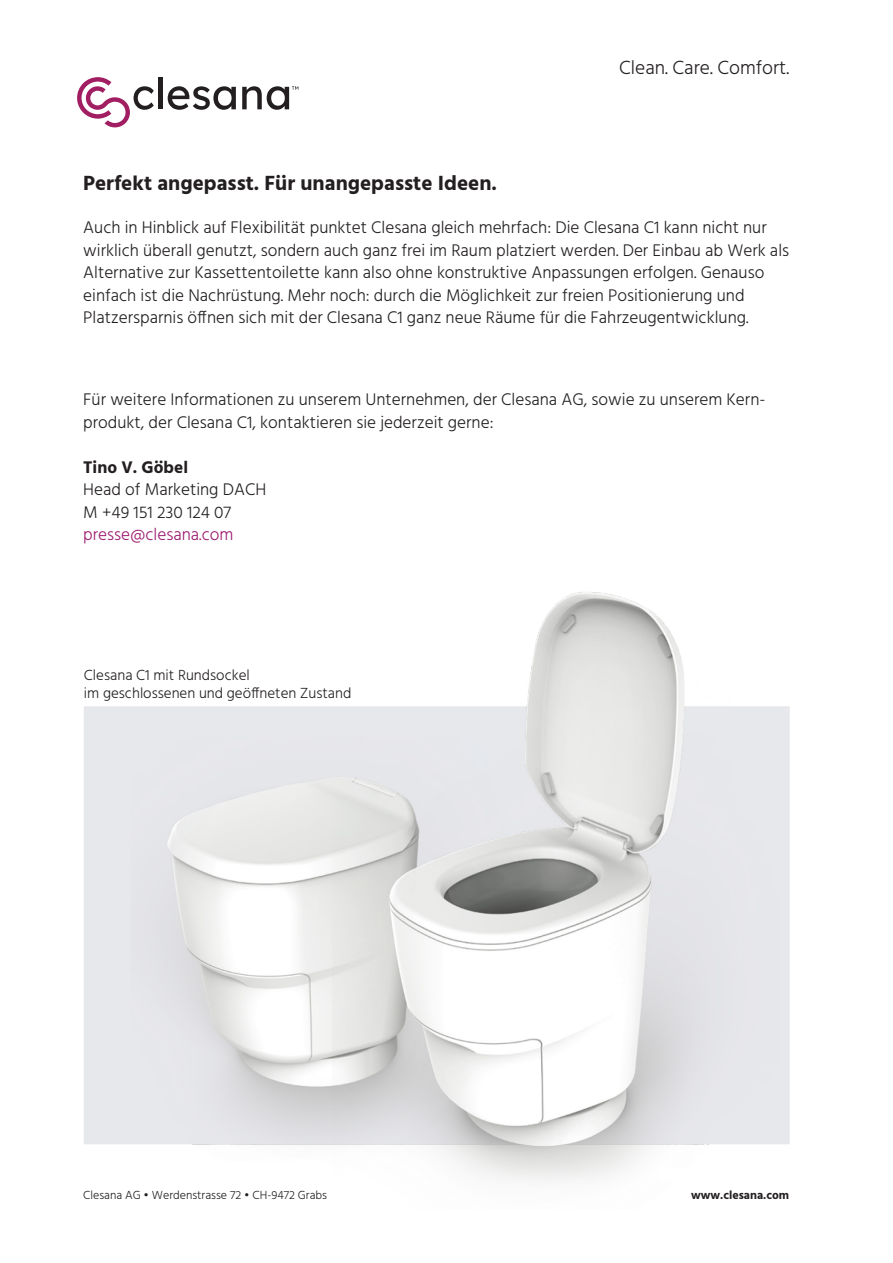
<style>
.page{position:relative;width:893px;height:1263px;background:#fff}
.page>*{position:absolute;margin:0;border:0;box-sizing:border-box;transform-origin:0 0}
.t1{font:700 21px "Hind";color:#231f20}
.t2{font:300 19.5px "Hind";color:#231f20}
.t3{font:300 17.25px/22.5px "Hind";color:#231f20}
.t4{font:300 17.25px "Hind";color:#9c1b70}
.t5{font:700 17.25px "Hind";color:#231f20}
.t6{font:300 15px/18px "Hind";color:#231f20}
.t7{font:300 12px "Hind";color:#231f20}
.t8{font:700 12px "Hind";color:#231f20}
</style>
<div class="page">
<div style="left:158px;top:78px;width:5px;height:31px;background:#231f20"></div>
<svg style="left:168px;top:86px;width:68px;height:24px"></svg>
<svg style="left:242px;top:86px;width:56px;height:24px"></svg>
<svg style="left:77px;top:77px;width:77px;height:50px"></svg>
<img style="left:84px;top:592px;width:706px;height:589px">
<p class="t2" style="left:619px;top:55px;width:171px">Clean. Care. Comfort.</p>
<p class="t1" style="left:83px;top:170px;width:415px">Perfekt angepasst. Für unangepasste Ideen.</p>
<p class="t3" style="left:83px;top:217px;width:707px">Auch in Hinblick auf Flexibilität punktet Clesana gleich mehrfach: Die Clesana C1 kann nicht nur wirklich überall genutzt, sondern auch ganz frei im Raum platziert werden. Der Einbau ab Werk als</p>
<p class="t3" style="left:83px;top:262px;width:683px">Alternative zur Kassettentoilette kann also ohne konstruktive Anpassungen erfolgen. Genauso</p>
<p class="t3" style="left:83px;top:285px;width:663px">einfach ist die Nachrüstung. Mehr noch: durch die Möglichkeit zur freien Positionierung und</p>
<p class="t3" style="left:83px;top:307px;width:667px">Platzersparnis öffnen sich mit der Clesana C1 ganz neue Räume für die Fahrzeugentwicklung.</p>
<p class="t3" style="left:83px;top:389px;width:684px">Für weitere Informationen zu unserem Unternehmen, der Clesana AG, sowie zu unserem Kern&shy;produkt, der Clesana C1, kontaktieren sie jederzeit gerne:</p>
<p class="t5" style="left:83px;top:456px;width:106px">Tino V. Göbel</p>
<p class="t3" style="left:83px;top:479px;width:185px">Head of Marketing DACH</p>
<p class="t3" style="left:83px;top:501px;width:149px">M +49 151 230 124 07</p>
<p class="t4" style="left:83px;top:523px;width:152px">presse@clesana.com</p>
<p class="t6" style="left:84px;top:667px;width:269px">Clesana C1 mit Rundsockel<br>im geschlossenen und geöffneten Zustand</p>
<p class="t7" style="left:83px;top:1187px;width:245px">Clesana AG • Werdenstrasse 72 • CH-9472 Grabs</p>
<p class="t8" style="left:691px;top:1188px;width:99px">www.clesana.com</p>
</div>
